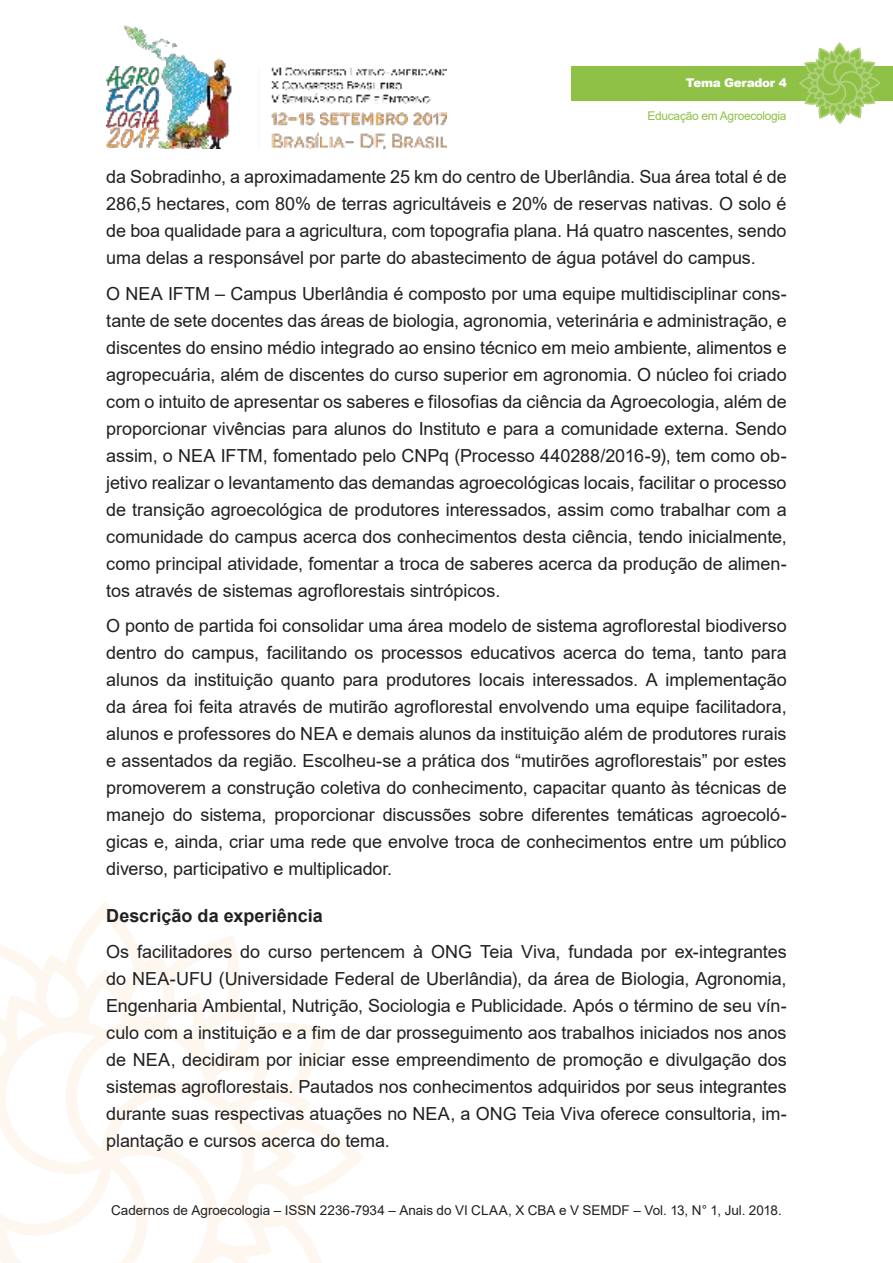
<style>
.page{position:relative;width:893px;height:1263px;background:#fff}
.page>*{position:absolute;margin:0;border:0;box-sizing:border-box;transform-origin:0 0}
.t1{font:18px/27px "Arial";letter-spacing:-.005em;color:#221f1f;text-align:justify}
.t2{font:700 18px "Arial";color:#221f1f}
.t3{font:13.5px "Arial";color:#221f1f}
.t4{font:12px "Arial";letter-spacing:-.025em;color:#8fc147}
.t5{font:900 12px "Arial";letter-spacing:-.025em;color:#fff}
</style>
<div class="page">
<img style="left:106px;top:25px;width:340px;height:124px">
<svg style="left:0;top:910px;width:363px;height:353px"></svg>
<div style="left:571px;top:66px;width:322px;height:34px;background:#8fc147"></div>
<svg style="left:798px;top:43px;width:83px;height:81px"></svg>
<p class="t5" style="left:686px;top:76px;width:102px">Tema Gerador 4</p>
<p class="t4" style="left:647px;top:112px;width:141px">Educação em Agroecologia</p>
<p class="t1" style="left:106px;top:165px;width:682px">da Sobradinho, a aproximadamente 25 km do centro de Uberlândia. Sua área total é de 286,5 hectares, com 80% de terras agricultáveis e 20% de reservas nativas. O solo é de boa qualidade para a agricultura, com topografia plana. Há quatro nascentes, sendo uma delas a responsável por parte do abastecimento de água potável do campus.</p>
<p class="t1" style="left:106px;top:282px;width:682px">O NEA IFTM – Campus Uberlândia é composto por uma equipe multidisciplinar cons&shy;tante de sete docentes das áreas de biologia, agronomia, veterinária e administração, e discentes do ensino médio integrado ao ensino técnico em meio ambiente, alimentos e agropecuária, além de discentes do curso superior em agronomia. O núcleo foi criado com o intuito de apresentar os saberes e filosofias da ciência da Agroecologia, além de proporcionar vivências para alunos do Instituto e para a comunidade externa. Sendo assim, o NEA IFTM, fomentado pelo CNPq (Processo 440288/2016-9), tem como ob&shy;jetivo realizar o levantamento das demandas agroecológicas locais, facilitar o processo de transição agroecológica de produtores interessados, assim como trabalhar com a comunidade do campus acerca dos conhecimentos desta ciência, tendo inicialmente, como principal atividade, fomentar a troca de saberes acerca da produção de alimen&shy;tos através de sistemas agroflorestais sintrópicos.</p>
<p class="t1" style="left:106px;top:614px;width:682px">O ponto de partida foi consolidar uma área modelo de sistema agroflorestal biodiverso dentro do campus, facilitando os processos educativos acerca do tema, tanto para alunos da instituição quanto para produtores locais interessados. A implementação da área foi feita através de mutirão agroflorestal envolvendo uma equipe facilitadora, alunos e professores do NEA e demais alunos da instituição além de produtores rurais e assentados da região. Escolheu-se a prática dos “mutirões agroflorestais” por estes promoverem a construção coletiva do conhecimento, capacitar quanto às técnicas de manejo do sistema, proporcionar discussões sobre diferentes temáticas agroecoló&shy;gicas e, ainda, criar uma rede que envolve troca de conhecimentos entre um público diverso, participativo e multiplicador.</p>
<p class="t2" style="left:106px;top:909px;width:218px">Descrição da experiência</p>
<p class="t1" style="left:106px;top:940px;width:682px">Os facilitadores do curso pertencem à ONG Teia Viva, fundada por ex-integrantes do NEA-UFU (Universidade Federal de Uberlândia), da área de Biologia, Agronomia, Engenharia Ambiental, Nutrição, Sociologia e Publicidade. Após o término de seu vín&shy;culo com a instituição e a fim de dar prosseguimento aos trabalhos iniciados nos anos de NEA, decidiram por iniciar esse empreendimento de promoção e divulgação dos sistemas agroflorestais. Pautados nos conhecimentos adquiridos por seus integrantes durante suas respectivas atuações no NEA, a ONG Teia Viva oferece consultoria, im&shy;plantação e cursos acerca do tema.</p>
<p class="t3" style="left:111px;top:1205px;width:672px">Cadernos de Agroecologia – ISSN 2236-7934 – Anais do VI CLAA, X CBA e V SEMDF – Vol. 13, N° 1, Jul. 2018.</p>
</div>
